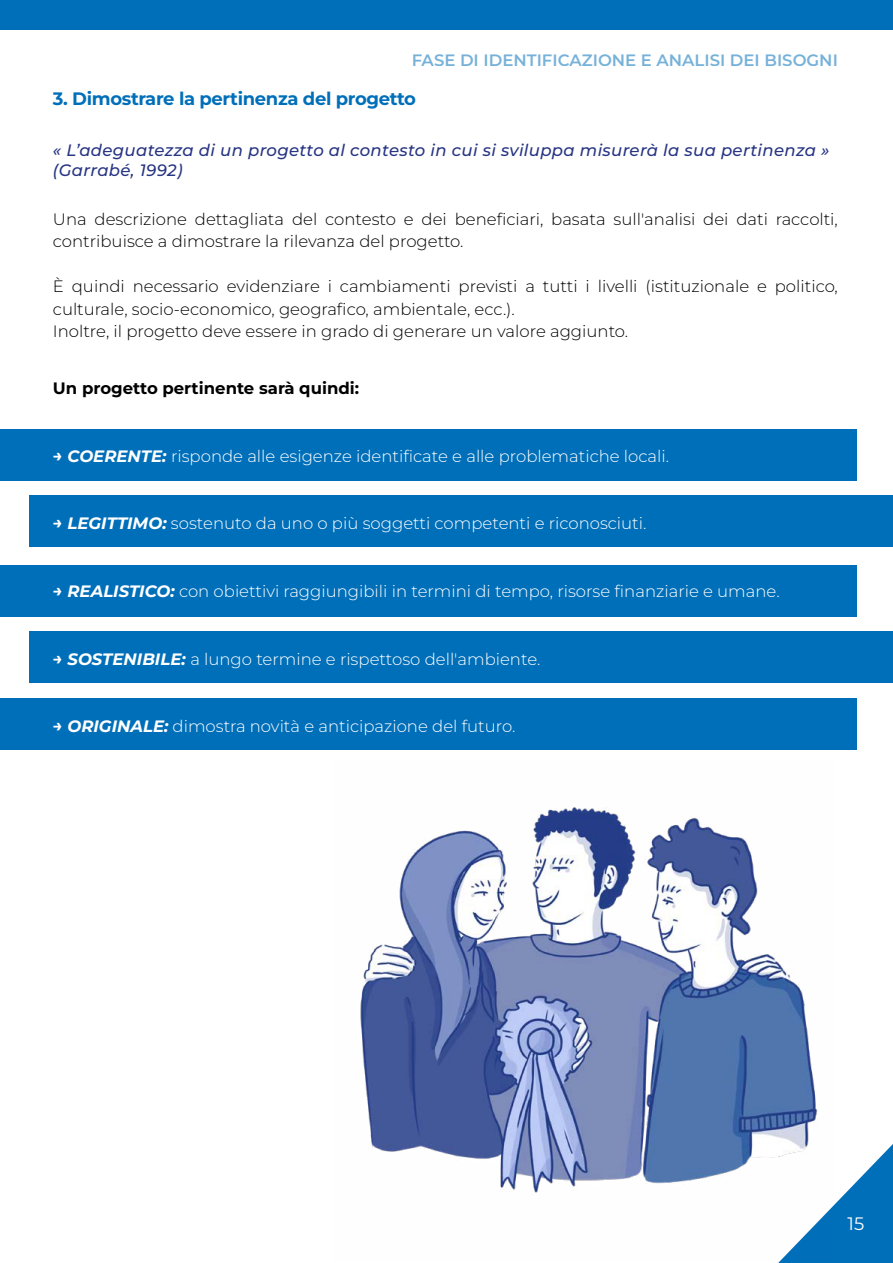
<style>
.page{position:relative;width:893px;height:1263px;background:#fff}
.page>*{position:absolute;margin:0;border:0;box-sizing:border-box;transform-origin:0 0}
.t1{font:700 18px "Montserrat";letter-spacing:-.02em;color:#006fb9}
.t2{font:18px "Montserrat";color:#fff}
.t3{font:300 16.5px/22.5px "Montserrat";color:#000}
.t4{font:300 16.5px "Montserrat";color:#fff}
.t5{font:italic 500 16.5px/19.8px "Montserrat";letter-spacing:.02em;color:#283583}
.t6{font:600 16.5px "Montserrat";color:#006fb9}
.t7{font:700 16.5px "Montserrat";color:#000}
.s1{font-weight:700;font-style:italic}
</style>
<div class="page">
<svg style="left:778px;top:1144px;width:115px;height:119px"></svg>
<div style="left:0;top:0;width:893px;height:30px;background:#006fb9"></div>
<div style="left:0;top:429px;width:856px;height:51px;background:#006fb9"></div>
<div style="left:0;top:566px;width:856px;height:51px;background:#006fb9"></div>
<div style="left:30px;top:495px;width:863px;height:51px;background:#006fb9"></div>
<div style="left:30px;top:631px;width:863px;height:51px;background:#006fb9"></div>
<div style="left:0;top:698px;width:856px;height:51px;background:#006fb9"></div>
<img style="left:360px;top:807px;width:473px;height:454px">
<p class="t6" style="left:412px;top:49px;width:428px">FASE DI IDENTIFICAZIONE E ANALISI DEI BISOGNI</p>
<p class="t1" style="left:53px;top:86px;width:365px">3. Dimostrare la pertinenza del progetto</p>
<p class="t5" style="left:53px;top:140px;width:778px">« L’adeguatezza di un progetto al contesto in cui si sviluppa misurerà la sua pertinenza » (Garrabé, 1992)</p>
<p class="t3" style="left:53px;top:207px;width:786px">Una descrizione dettagliata del contesto e dei beneficiari, basata sull'analisi dei dati raccolti, contribuisce a dimostrare la rilevanza del progetto.</p>
<p class="t3" style="left:53px;top:275px;width:786px">È quindi necessario evidenziare i cambiamenti previsti a tutti i livelli (istituzionale e politico, culturale, socio-economico, geografico, ambientale, ecc.).<br>Inoltre, il progetto deve essere in grado di generare un valore aggiunto.</p>
<p class="t7" style="left:53px;top:378px;width:308px">Un progetto pertinente sarà quindi:</p>
<p class="t4" style="left:53px;top:445px;width:618px"><span class="s1">→ COERENTE:</span> risponde alle esigenze identificate e alle problematiche locali.</p>
<p class="t4" style="left:53px;top:513px;width:595px"><span class="s1">→ LEGITTIMO:</span> sostenuto da uno o più soggetti competenti e riconosciuti.</p>
<p class="t4" style="left:53px;top:580px;width:728px"><span class="s1">→ REALISTICO:</span> con obiettivi raggiungibili in termini di tempo, risorse finanziarie e umane.</p>
<p class="t4" style="left:53px;top:648px;width:489px"><span class="s1">→ SOSTENIBILE:</span> a lungo termine e rispettoso dell'ambiente.</p>
<p class="t4" style="left:53px;top:715px;width:464px"><span class="s1">→ ORIGINALE:</span> dimostra novità e anticipazione del futuro.</p>
<p class="t2" style="left:848px;top:1212px;width:18px">15</p>
</div>
